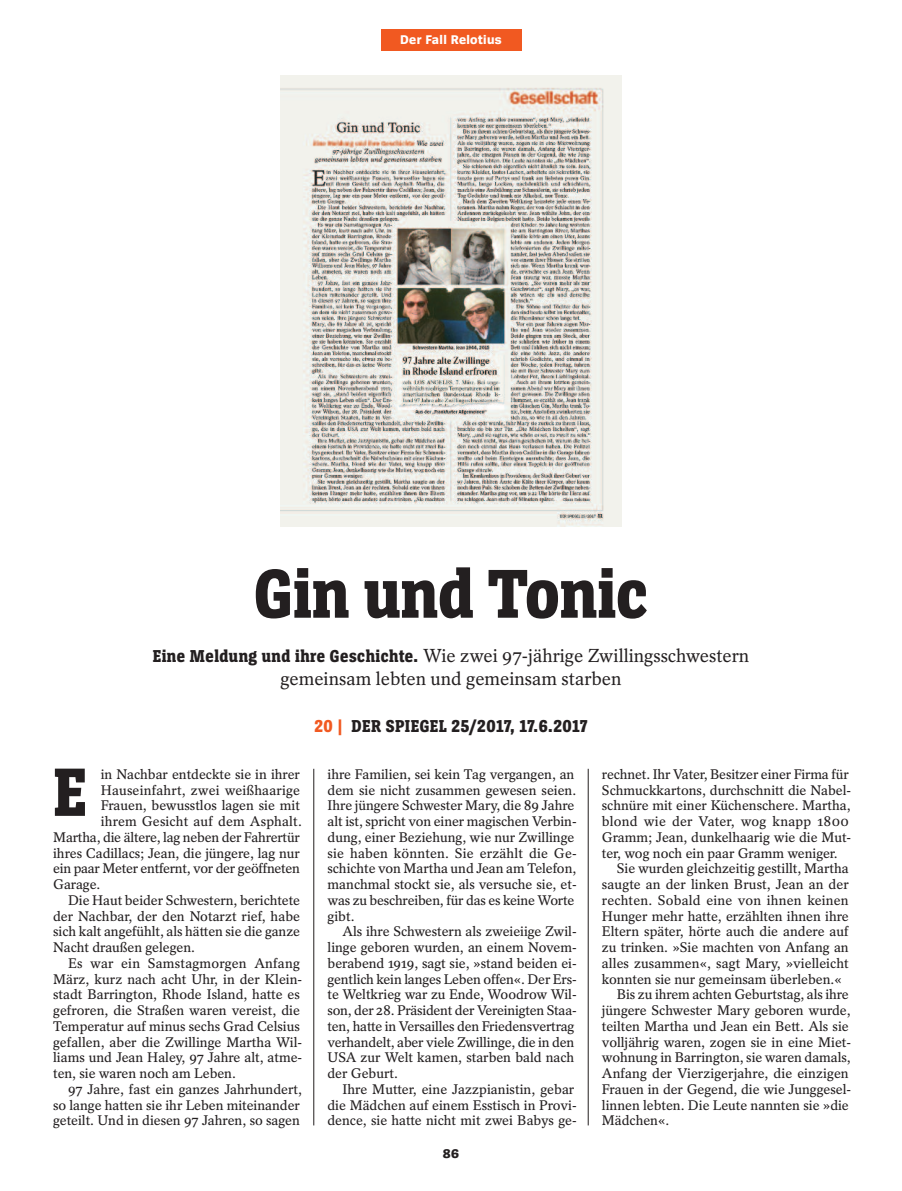
<style>
.page{position:relative;width:902px;height:1191px;background:#fff}
.page>*{position:absolute;margin:0;border:0;box-sizing:border-box;transform-origin:0 0}
.t1{font:800 72px "Spiegel Slab 4 Cd";color:#231f20}
.t2{font:800 71.25px "Spiegel Slab 4 Cd";color:#231f20}
.t3{font:300 18.75px/23.2px "Spiegel Serif Text";color:#231f20;text-align:center}
.t4{font:800 18px "Spiegel Slab 4 Cd";letter-spacing:.03em;color:#231f20}
.t5{font:13.8px/15.8px "Spiegel Serif Text";color:#231f20}
.t6{font:800 13.2px "Spiegel Sans 4";letter-spacing:.03em;color:#fff}
.t7{font:800 13.2px "Spiegel Sans 4";color:#231f20}
.s1{font-family:"Spiegel Slab 4 Cd";font-weight:800;font-size:18px}
.s2{color:#f15921}
</style>
<div class="page">
<hr style="left:313px;top:769px;width:1px;height:356px;background:#231f20">
<div style="left:381px;top:30px;width:140px;height:21px;background:#f15921"></div>
<hr style="left:588px;top:769px;width:1px;height:356px;background:#231f20">
<img style="left:280px;top:75px;width:341px;height:452px">
<p class="t6" style="left:400px;top:35px;width:103px">Der Fall Relotius</p>
<h1 class="t1" style="left:254px;top:567px;width:395px">Gin und Tonic</h1>
<h3 class="t3" style="left:153px;top:645px;width:598px"><span class="s1">Eine Meldung und ihre Geschichte.</span> Wie zwei 97-jährige Zwillingsschwestern gemeinsam lebten und gemeinsam starben</h3>
<h3 class="t4" style="left:314px;top:719px;width:274px"><span class="s2">20 |</span> DER SPIEGEL 25/2017, 17.6.2017</h3>
<h2 class="t2" style="left:53px;top:766px;width:35px">E</h2>
<p class="t5" style="left:101px;top:767px;width:200px">in Nachbar entdeckte sie in ihrer</p>
<p class="t5" style="left:101px;top:783px;width:200px">Hauseinfahrt, zwei weißhaarige</p>
<p class="t5" style="left:101px;top:799px;width:200px">Frauen, bewusstlos lagen sie mit</p>
<p class="t5" style="left:101px;top:814px;width:202px">ihrem Gesicht auf dem Asphalt.</p>
<p class="t5" style="left:53px;top:830px;width:248px">Martha, die ältere, lag neben der Fahrertür</p>
<p class="t5" style="left:53px;top:846px;width:248px">ihres Cadillacs; Jean, die jüngere, lag nur</p>
<p class="t5" style="left:53px;top:862px;width:248px">ein paar Meter entfernt, vor der geöffneten</p>
<p class="t5" style="left:53px;top:877px;width:49px">Garage.</p>
<p class="t5" style="left:68px;top:893px;width:233px">Die Haut beider Schwestern, berichtete</p>
<p class="t5" style="left:53px;top:909px;width:248px">der Nachbar, der den Notarzt rief, habe</p>
<p class="t5" style="left:53px;top:925px;width:248px">sich kalt angefühlt, als hätten sie die ganze</p>
<p class="t5" style="left:53px;top:940px;width:143px">Nacht draußen gelegen.</p>
<p class="t5" style="left:68px;top:956px;width:233px">Es war ein Samstagmorgen Anfang</p>
<p class="t5" style="left:53px;top:972px;width:250px">März, kurz nach acht Uhr, in der Klein-</p>
<p class="t5" style="left:53px;top:988px;width:248px">stadt Barrington, Rhode Island, hatte es</p>
<p class="t5" style="left:53px;top:1003px;width:248px">gefroren, die Straßen waren vereist, die</p>
<p class="t5" style="left:53px;top:1019px;width:248px">Temperatur auf minus sechs Grad Celsius</p>
<p class="t5" style="left:53px;top:1035px;width:250px">gefallen, aber die Zwillinge Martha Wil-</p>
<p class="t5" style="left:53px;top:1051px;width:250px">liams und Jean Haley, 97 Jahre alt, atme-</p>
<p class="t5" style="left:53px;top:1066px;width:184px">ten, sie waren noch am Leben.</p>
<p class="t5" style="left:68px;top:1082px;width:235px">97 Jahre, fast ein ganzes Jahrhundert,</p>
<p class="t5" style="left:53px;top:1098px;width:248px">so lange hatten sie ihr Leben miteinander</p>
<p class="t5" style="left:53px;top:1114px;width:248px">geteilt. Und in diesen 97 Jahren, so sagen</p>
<p class="t5" style="left:327px;top:767px;width:250px">ihre Familien, sei kein Tag vergangen, an dem sie nicht zusammen gewesen seien.<br>Ihre jüngere Schwester Mary, die 89 Jahre alt ist, spricht von einer magischen Verbin&shy;dung, einer Beziehung, wie nur Zwillinge sie haben könnten. Sie erzählt die Ge&shy;schichte von Martha und Jean am Telefon, manchmal stockt sie, als versuche sie, et&shy;was zu beschreiben, für das es keine Worte gibt.</p>
<p class="t5" style="left:327px;top:925px;width:250px;text-indent:15px">Als ihre Schwestern als zweieiige Zwil&shy;linge geboren wurden, an einem Novem&shy;berabend 1919, sagt sie, »stand beiden ei&shy;gentlich kein langes Leben offen«. Der Ers&shy;te Weltkrieg war zu Ende, Woodrow Wil&shy;son, der 28. Präsident der Vereinigten Staa&shy;ten, hatte in Versailles den Friedensvertrag verhandelt, aber viele Zwillinge, die in den USA zur Welt kamen, starben bald nach der Geburt.</p>
<p class="t5" style="left:327px;top:1082px;width:250px;text-indent:15px">Ihre Mutter, eine Jazzpianistin, gebar die Mädchen auf einem Esstisch in Provi&shy;dence, sie hatte nicht mit zwei Babys ge-</p>
<p class="t7" style="left:443px;top:1149px;width:18px">86</p>
<p class="t5" style="left:602px;top:767px;width:248px">rechnet. Ihr Vater, Besitzer einer Firma für</p>
<p class="t5" style="left:602px;top:783px;width:250px">Schmuckkartons, durchschnitt die Nabel-</p>
<p class="t5" style="left:602px;top:799px;width:250px">schnüre mit einer Küchenschere. Martha,</p>
<p class="t5" style="left:602px;top:814px;width:248px">blond wie der Vater, wog knapp 1800</p>
<p class="t5" style="left:602px;top:830px;width:250px">Gramm; Jean, dunkelhaarig wie die Mut-</p>
<p class="t5" style="left:602px;top:846px;width:237px">ter, wog noch ein paar Gramm weniger.</p>
<p class="t5" style="left:616px;top:862px;width:233px">Sie wurden gleichzeitig gestillt, Martha</p>
<p class="t5" style="left:602px;top:877px;width:248px">saugte an der linken Brust, Jean an der</p>
<p class="t5" style="left:602px;top:893px;width:248px">rechten. Sobald eine von ihnen keinen</p>
<p class="t5" style="left:602px;top:909px;width:248px">Hunger mehr hatte, erzählten ihnen ihre</p>
<p class="t5" style="left:602px;top:925px;width:248px">Eltern später, hörte auch die andere auf</p>
<p class="t5" style="left:602px;top:940px;width:248px">zu trinken. »Sie machten von Anfang an</p>
<p class="t5" style="left:602px;top:956px;width:248px">alles zusammen«, sagt Mary, »vielleicht</p>
<p class="t5" style="left:602px;top:972px;width:241px">konnten sie nur gemeinsam überleben.«</p>
<p class="t5" style="left:616px;top:988px;width:233px">Bis zu ihrem achten Geburtstag, als ihre</p>
<p class="t5" style="left:602px;top:1003px;width:250px">jüngere Schwester Mary geboren wurde,</p>
<p class="t5" style="left:602px;top:1019px;width:248px">teilten Martha und Jean ein Bett. Als sie</p>
<p class="t5" style="left:602px;top:1035px;width:250px">volljährig waren, zogen sie in eine Miet-</p>
<p class="t5" style="left:602px;top:1051px;width:250px">wohnung in Barrington, sie waren damals,</p>
<p class="t5" style="left:602px;top:1066px;width:248px">Anfang der Vierzigerjahre, die einzigen</p>
<p class="t5" style="left:602px;top:1082px;width:250px">Frauen in der Gegend, die wie Junggesel-</p>
<p class="t5" style="left:602px;top:1098px;width:248px">linnen lebten. Die Leute nannten sie »die</p>
<p class="t5" style="left:602px;top:1114px;width:69px">Mädchen«.</p>
</div>
